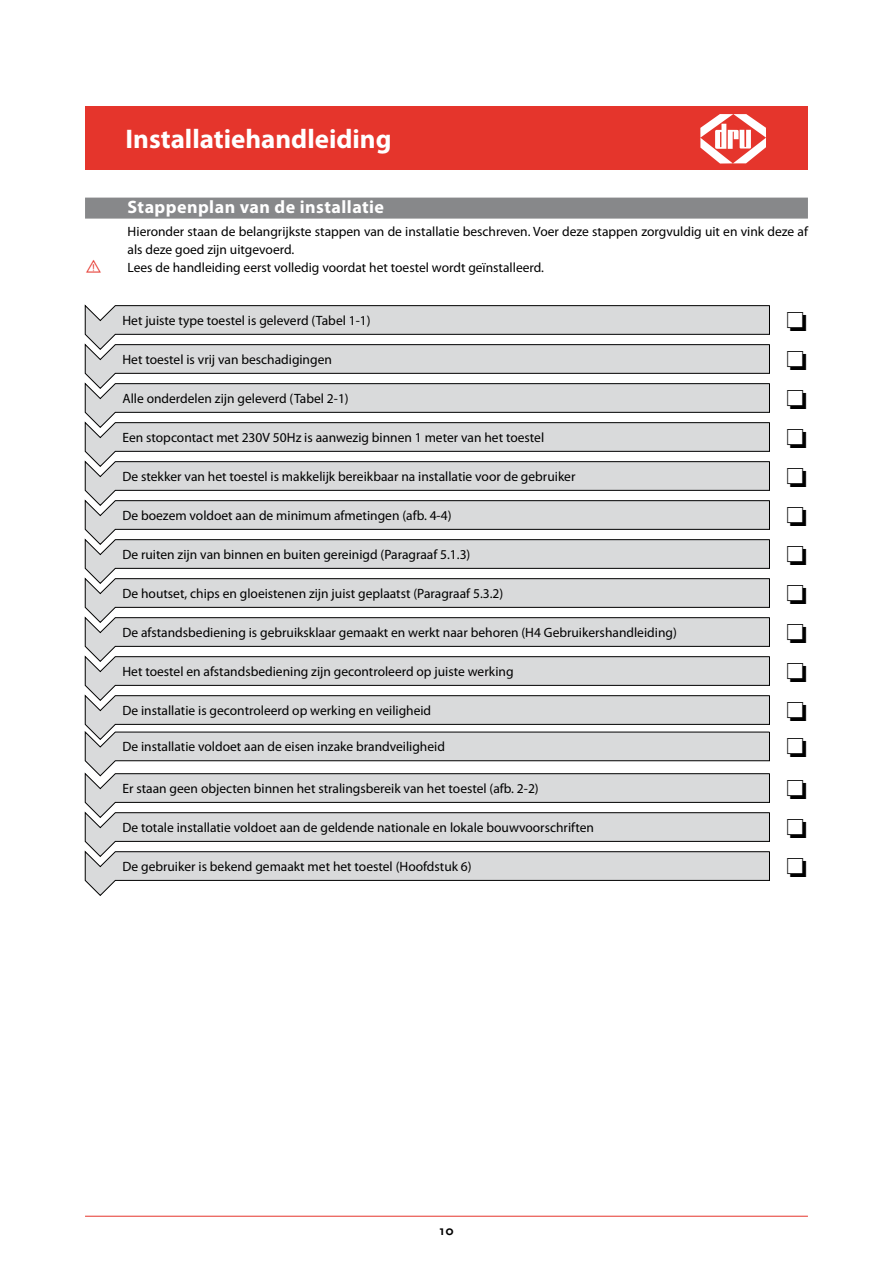
<style>
.page{position:relative;width:893px;height:1263px;background:#fff}
.page>*{position:absolute;margin:0;border:0;box-sizing:border-box;transform-origin:0 0}
.t1{font:700 27px "Myriad Pro";color:#fff}
.t2{font:700 18px "Myriad Pro";letter-spacing:.025em;color:#fff}
.t3{font:13.5px/18px "Myriad Pro";color:#000}
.t4{font:700 13.5px "Scala Sans";color:#000}
</style>
<div class="page">
<div style="left:85px;top:198px;width:723px;height:21px;background:#87888a"></div>
<svg style="left:85px;top:305px;width:685px;height:591px"></svg>
<div style="left:85px;top:106px;width:723px;height:64px;background:#e5352c"></div>
<svg style="left:700px;top:114px;width:66px;height:50px"></svg>
<hr style="left:85px;top:1216px;width:723px;height:1px;background:#e5352c">
<h1 class="t1" style="left:125px;top:121px;width:268px">Installatiehandleiding</h1>
<h2 class="t2" style="left:128px;top:195px;width:258px">Stappenplan van de installatie</h2>
<p class="t3" style="left:128px;top:222px;width:682px">Hieronder staan de belangrijkste stappen van de installatie beschreven. Voer deze stappen zorgvuldig uit en vink deze af als deze goed zijn uitgevoerd.</p>
<p class="t3" style="left:128px;top:258px;width:418px">Lees de handleiding eerst volledig voordat het toestel wordt geïnstalleerd.</p>
<p class="t3" style="left:122px;top:311px;width:250px">Het juiste type toestel is geleverd (Tabel 1-1)</p>
<p class="t3" style="left:122px;top:350px;width:211px">Het toestel is vrij van beschadigingen</p>
<p class="t3" style="left:122px;top:389px;width:228px">Alle onderdelen zijn geleverd (Tabel 2-1)</p>
<p class="t3" style="left:122px;top:428px;width:423px">Een stopcontact met 230V 50Hz is aanwezig binnen 1 meter van het toestel</p>
<p class="t3" style="left:122px;top:467px;width:454px">De stekker van het toestel is makkelijk bereikbaar na installatie voor de gebruiker</p>
<p class="t3" style="left:122px;top:506px;width:331px">De boezem voldoet aan de minimum afmetingen (afb. 4-4)</p>
<p class="t3" style="left:122px;top:545px;width:349px">De ruiten zijn van binnen en buiten gereinigd (Paragraaf 5.1.3)</p>
<p class="t3" style="left:122px;top:584px;width:382px">De houtset, chips en gloeistenen zijn juist geplaatst (Paragraaf 5.3.2)</p>
<p class="t3" style="left:122px;top:623px;width:556px">De afstandsbediening is gebruiksklaar gemaakt en werkt naar behoren (H4 Gebruikershandleiding)</p>
<p class="t3" style="left:122px;top:662px;width:393px">Het toestel en afstandsbediening zijn gecontroleerd op juiste werking</p>
<p class="t3" style="left:122px;top:701px;width:310px">De installatie is gecontroleerd op werking en veiligheid</p>
<p class="t3" style="left:122px;top:737px;width:324px">De installatie voldoet aan de eisen inzake brandveiligheid</p>
<p class="t3" style="left:122px;top:779px;width:418px">Er staan geen objecten binnen het stralingsbereik van het toestel (afb. 2-2)</p>
<p class="t3" style="left:122px;top:818px;width:473px">De totale installatie voldoet aan de geldende nationale en lokale bouwvoorschriften</p>
<p class="t3" style="left:122px;top:857px;width:351px">De gebruiker is bekend gemaakt met het toestel (Hoofdstuk 6)</p>
<p class="t4" style="left:439px;top:1223px;width:16px">10</p>
</div>
